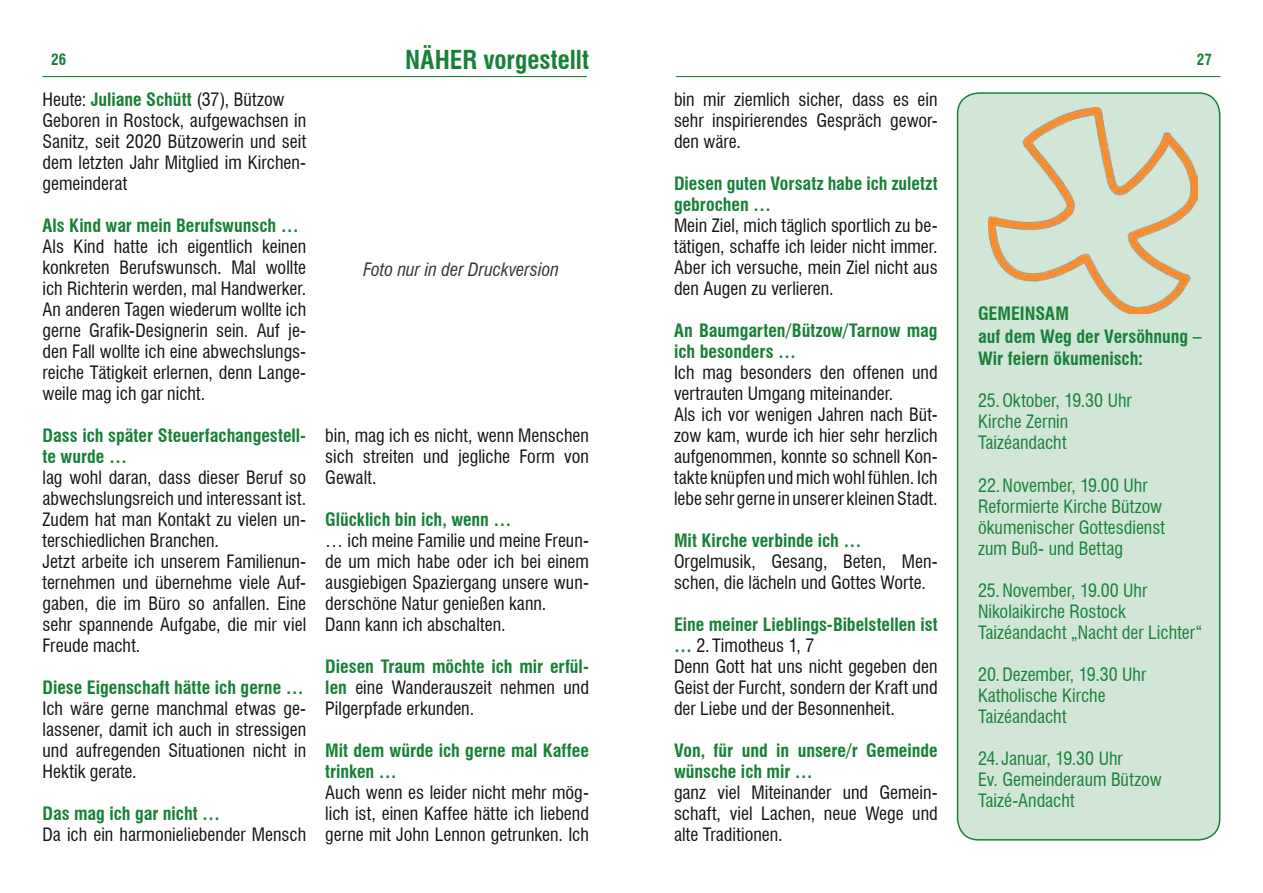
<style>
.page{position:relative;width:1263px;height:893px;background:#fff}
.page>*{position:absolute;margin:0;border:0;box-sizing:border-box;transform-origin:0 0}
.t1{font:700 condensed 25.5px "Swiss 721 BT";letter-spacing:-.005em;color:#188138}
.t2{font:condensed 18px/21px "Swiss 721 BT";color:#141314;text-align:justify}
.t3{font:700 condensed 18px/21px "Swiss 721 BT";color:#188138}
.t4{font:condensed 18px/21px "Swiss 721 BT";color:#188138}
.t5{font:italic condensed 18px "Swiss 721 BT";color:#2b382f}
.t6{font:700 condensed 15px "Swiss 721 BT";color:#188138}
.s1{font-weight:700;color:#188138}
</style>
<div class="page">
<hr style="left:43px;top:76px;width:544px;height:1px;background:#188138">
<hr style="left:676px;top:76px;width:544px;height:1px;background:#188138">
<div style="left:957px;top:93px;width:263px;height:747px;background:#d1e6d7;border-radius:21px"></div>
<div style="left:957px;top:92px;width:263px;height:749px;border:2px solid #188138;border-radius:21px"></div>
<img style="left:989px;top:107px;width:208px;height:207px">
<p class="t6" style="left:51px;top:51px;width:17px">26</p>
<h1 class="t1" style="left:405px;top:45px;width:185px">NÄHER vorgestellt</h1>
<p class="t6" style="left:1197px;top:51px;width:17px">27</p>
<p class="t2" style="left:43px;top:109px;width:265px">Geboren in Rostock, aufgewachsen in Sanitz, seit 2020 Bützowerin und seit dem letzten Jahr Mitglied im Kirchen&shy;gemeinderat</p>
<p class="t3" style="left:43px;top:214px;width:258px">Als Kind war mein Berufswunsch …</p>
<p class="t2" style="left:43px;top:235px;width:265px">Als Kind hatte ich eigentlich keinen konkreten Berufswunsch. Mal wollte ich Richterin werden, mal Handwerker.<br>An anderen Tagen wiederum wollte ich gerne Grafik-Designerin sein. Auf je&shy;den Fall wollte ich eine abwechslungs&shy;reiche Tätigkeit erlernen, denn Lange&shy;weile mag ich gar nicht.</p>
<p class="t3" style="left:43px;top:425px;width:265px">Dass ich später Steuerfachangestell&shy;te wurde …</p>
<p class="t2" style="left:43px;top:467px;width:265px;text-align:left">lag wohl daran, dass dieser Beruf so abwechslungsreich und interessant ist.<br>Zudem hat man Kontakt zu vielen un&shy;terschiedlichen Branchen.<br>Jetzt arbeite ich unserem Familienun&shy;ternehmen und übernehme viele Auf&shy;gaben, die im Büro so anfallen. Eine sehr spannende Aufgabe, die mir viel Freude macht.</p>
<p class="t3" style="left:43px;top:677px;width:263px">Diese Eigenschaft hätte ich gerne …</p>
<p class="t2" style="left:43px;top:698px;width:265px">Ich wäre gerne manchmal etwas ge&shy;lassener, damit ich auch in stressigen und aufregenden Situationen nicht in Hektik gerate.</p>
<p class="t3" style="left:43px;top:803px;width:179px">Das mag ich gar nicht …</p>
<p class="t2" style="left:43px;top:824px;width:265px">Da ich ein harmonieliebender Mensch</p>
<p class="t2" style="left:43px;top:89px;width:244px">Heute: <span class="s1">Juliane Schütt</span> (37), Bützow</p>
<p class="t2" style="left:674px;top:89px;width:265px">bin mir ziemlich sicher, dass es ein sehr inspirierendes Gespräch gewor&shy;den wäre.</p>
<p class="t3" style="left:674px;top:173px;width:265px">Diesen guten Vorsatz habe ich zuletzt gebrochen …</p>
<p class="t2" style="left:674px;top:215px;width:265px">Mein Ziel, mich täglich sportlich zu be&shy;tätigen, schaffe ich leider nicht immer.<br>Aber ich versuche, mein Ziel nicht aus den Augen zu verlieren.</p>
<p class="t3" style="left:674px;top:320px;width:265px">An Baumgarten/Bützow/Tarnow mag ich besonders …</p>
<p class="t2" style="left:674px;top:362px;width:265px;text-align:left">Ich mag besonders den offenen und vertrauten Umgang miteinander.<br>Als ich vor wenigen Jahren nach Büt&shy;zow kam, wurde ich hier sehr herzlich aufgenommen, konnte so schnell Kon&shy;takte knüpfen und mich wohl fühlen. Ich lebe sehr gerne in unserer kleinen Stadt.</p>
<p class="t3" style="left:674px;top:530px;width:189px">Mit Kirche verbinde ich …</p>
<p class="t2" style="left:674px;top:551px;width:265px">Orgelmusik, Gesang, Beten, Men&shy;schen, die lächeln und Gottes Worte.</p>
<p class="t2" style="left:674px;top:614px;width:265px;text-align:left"><span class="s1">Eine meiner Lieblings-Bibelstellen ist …</span> 2. Timotheus 1, 7<br>Denn Gott hat uns nicht gegeben den<br>Geist der Furcht, sondern der Kraft und der Liebe und der Besonnenheit.</p>
<p class="t3" style="left:674px;top:740px;width:265px">Von, für und in unsere/r Gemeinde wünsche ich mir …</p>
<p class="t2" style="left:674px;top:782px;width:265px">ganz viel Miteinander und Gemein&shy;schaft, viel Lachen, neue Wege und alte Traditionen.</p>
<p class="t5" style="left:363px;top:259px;width:197px">Foto nur in der Druckversion</p>
<p class="t3" style="left:978px;top:302px;width:225px;line-height:22.5px">GEMEINSAM<br>auf dem Weg der Versöhnung –<br>Wir feiern ökumenisch:</p>
<p class="t4" style="left:978px;top:390px;width:155px">25.Oktober, 19.30 Uhr<br>Kirche Zernin<br>Taizéandacht</p>
<p class="t4" style="left:978px;top:474px;width:188px">22.November, 19.00 Uhr<br>Reformierte Kirche Bützow ökumenischer Gottesdienst zum Buß- und Bettag</p>
<p class="t4" style="left:978px;top:580px;width:226px">25.November, 19.00 Uhr<br>Nikolaikirche Rostock<br>Taizéandacht „Nacht der Lichter“</p>
<p class="t4" style="left:978px;top:664px;width:170px">20.Dezember, 19.30 Uhr<br>Katholische Kirche<br>Taizéandacht</p>
<p class="t4" style="left:978px;top:748px;width:185px">24. Januar, 19.30 Uhr<br>Ev. Gemeinderaum Bützow<br>Taizé-Andacht</p>
<p class="t2" style="left:325px;top:425px;width:265px">bin, mag ich es nicht, wenn Menschen sich streiten und jegliche Form von Gewalt.</p>
<p class="t3" style="left:325px;top:509px;width:188px">Glücklich bin ich, wenn …</p>
<p class="t2" style="left:325px;top:530px;width:265px;text-align:left">… ich meine Familie und meine Freun&shy;de um mich habe oder ich bei einem ausgiebigen Spaziergang unsere wun&shy;derschöne Natur genießen kann.<br>Dann kann ich abschalten.</p>
<p class="t2" style="left:325px;top:656px;width:265px"><span class="s1">Diesen Traum möchte ich mir erfül&shy;len</span> eine Wanderauszeit nehmen und Pilgerpfade erkunden.</p>
<p class="t3" style="left:325px;top:740px;width:265px">Mit dem würde ich gerne mal Kaffee trinken …</p>
<p class="t2" style="left:325px;top:782px;width:265px">Auch wenn es leider nicht mehr mög&shy;lich ist, einen Kaffee hätte ich liebend gerne mit John Lennon getrunken. Ich</p>
</div>
